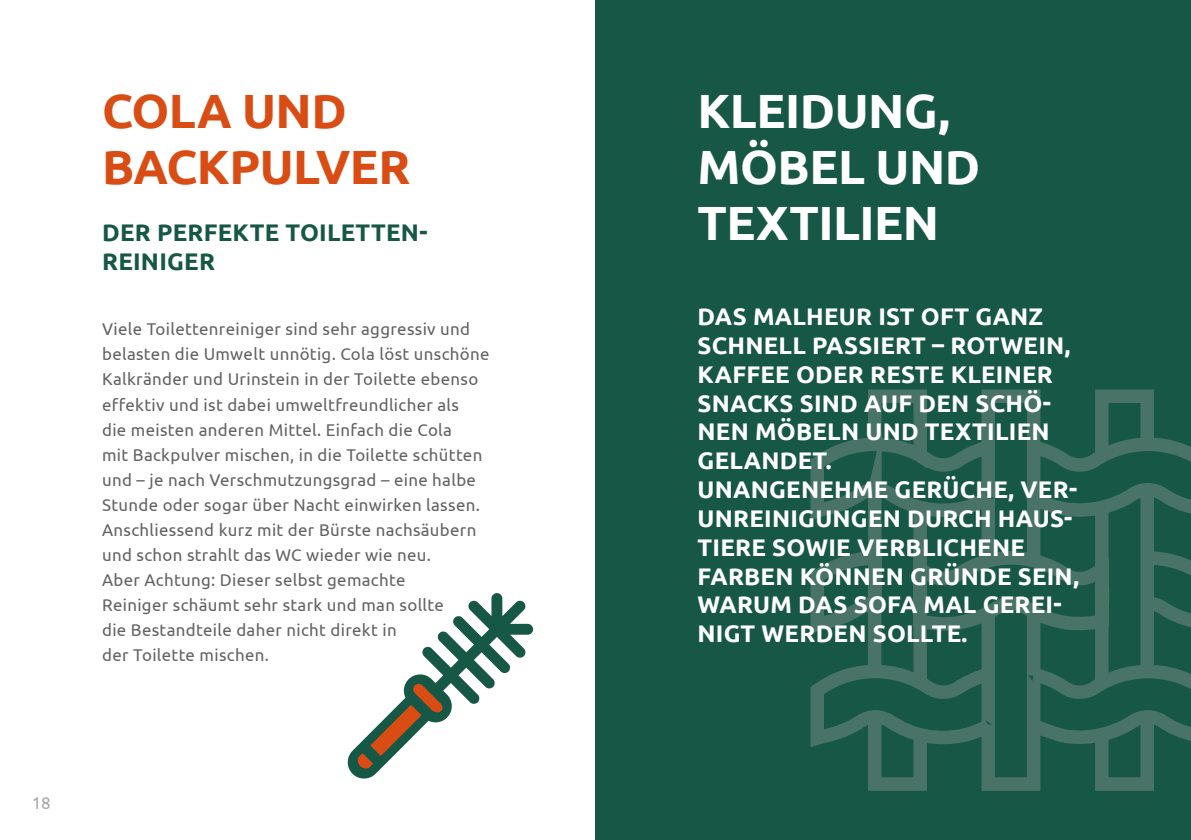
<style>
.page{position:relative;width:1191px;height:840px;background:#fff}
.page>*{position:absolute;margin:0;border:0;box-sizing:border-box;transform-origin:0 0}
.t1{font:700 48px/56px "Ubuntu";letter-spacing:-.01em;color:#fff}
.t2{font:700 48px/56px "Ubuntu";letter-spacing:-.01em;color:#d94d15}
.t3{font:700 24px/28.8px "Ubuntu";letter-spacing:.01em;color:#fff}
.t4{font:700 24px/28.8px "Ubuntu";letter-spacing:.01em;color:#175746}
.t5{font:17px/25px "Ubuntu";letter-spacing:.02em;color:#646363}
.t6{font:17px "Ubuntu";color:#a8a8a7}
</style>
<div class="page">
<div style="left:595px;top:0;width:596px;height:839px;background:#175746"></div>
<svg style="left:810px;top:389px;width:381px;height:402px"></svg>
<svg style="left:347px;top:593px;width:186px;height:186px"></svg>
<h1 class="t2" style="left:102px;top:82px;width:310px">COLA UND<br>BACKPULVER</h1>
<h2 class="t4" style="left:102px;top:217px;width:327px">DER PERFEKTE TOILETTEN-<br>REINIGER</h2>
<p class="t5" style="left:102px;top:316px;width:389px">Viele Toilettenreiniger sind sehr aggressiv und belasten die Umwelt unnötig. Cola löst unschöne Kalkränder und Urinstein in der Toilette ebenso effektiv und ist dabei umweltfreundlicher als<br>die meisten anderen Mittel. Einfach die Cola<br>mit Backpulver mischen, in die Toilette schütten und – je nach Verschmutzungsgrad – eine halbe Stunde oder sogar über Nacht einwirken lassen.<br>Anschliessend kurz mit der Bürste nachsäubern und schon strahlt das WC wieder wie neu.<br>Aber Achtung: Dieser selbst gemachte<br>Reiniger schäumt sehr stark und man sollte<br>die Bestandteile daher nicht direkt in<br>der Toilette mischen.</p>
<p class="t6" style="left:31px;top:791px;width:21px">18</p>
<h1 class="t1" style="left:697px;top:82px;width:284px">KLEIDUNG,<br>MÖBEL UND<br>TEXTILIEN</h1>
<p class="t3" style="left:697px;top:301px;width:383px">DAS MALHEUR IST OFT GANZ<br>SCHNELL PASSIERT – ROTWEIN,<br>KAFFEE ODER RESTE KLEINER<br>SNACKS SIND AUF DEN SCHÖ-<br>NEN MÖBELN UND TEXTILIEN<br>GELANDET.<br>UNANGENEHME GERÜCHE, VER-<br>UNREINIGUNGEN DURCH HAUS-<br>TIERE SOWIE VERBLICHENE<br>FARBEN KÖNNEN GRÜNDE SEIN,<br>WARUM DAS SOFA MAL GEREI-<br>NIGT WERDEN SOLLTE.</p>
</div>
